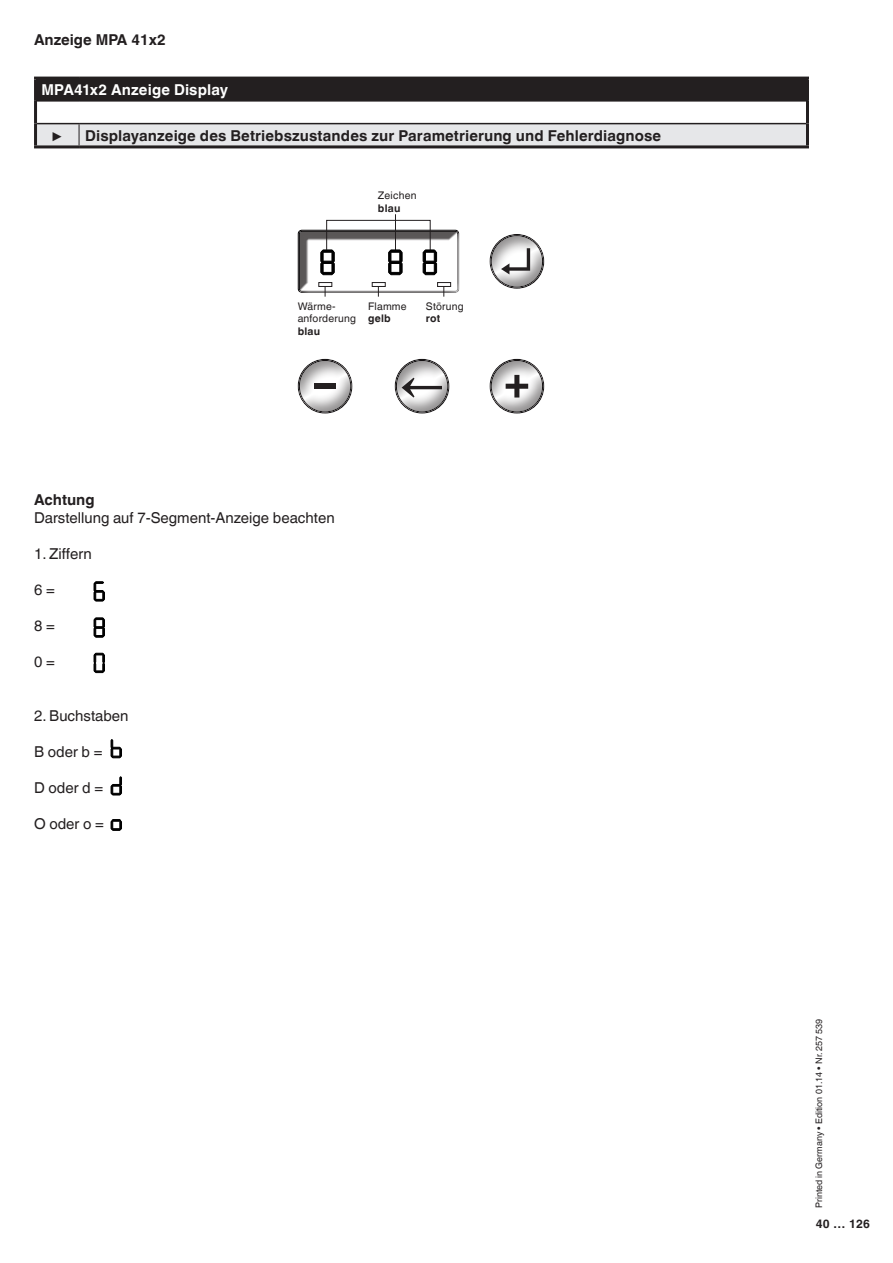
<style>
.page{position:relative;width:893px;height:1263px;background:#fff}
.page>*{position:absolute;margin:0;border:0;box-sizing:border-box;transform-origin:0 0}
._2-Ebene-Überschrift{font:700 15px "Helvetica World";letter-spacing:.005em;color:#231f20}
._2-Ebene-Überschrift-2{font:15px "Helvetica World";color:#231f20}
.t1{font:700 15px "Helvetica World";letter-spacing:.005em;color:#fff}
.t2{font:700 12px "Helvetica World";color:#231f20}
.t3{font:10.5px "Helvetica World";letter-spacing:.02em;color:#231f20}
.t4{font:700 10.5px "Helvetica World";letter-spacing:.02em;color:#231f20}
.t5{font:9px "Helvetica World";color:#231f20}
</style>
<div class="page">
<svg style="left:490px;top:359px;width:54px;height:55px"></svg>
<div style="left:295px;top:358px;width:59px;height:58px;background:#231f20;opacity:.5"></div>
<div style="left:314px;top:383px;width:22px;height:6px;background:#231f20"></div>
<svg style="left:490px;top:234px;width:54px;height:55px"></svg>
<div style="left:297px;top:229px;width:165px;height:66px;background:#231f20;opacity:.75"></div>
<div style="left:392px;top:358px;width:59px;height:58px;background:#231f20;opacity:.5"></div>
<svg style="left:395px;top:359px;width:54px;height:55px"></svg>
<div style="left:326px;top:220px;width:105px;height:30px;border:1px solid #231f20"></div>
<hr style="left:395px;top:214px;width:1px;height:37px;background:#231f20">
<div style="left:36px;top:78px;width:771px;height:23px;background:#231f20"></div>
<hr style="left:34px;top:77px;width:45px;height:3px;background:#231f20">
<hr style="left:34px;top:80px;width:3px;height:21px;background:#231f20">
<hr style="left:79px;top:77px;width:730px;height:3px;background:#231f20">
<hr style="left:806px;top:80px;width:3px;height:21px;background:#231f20">
<hr style="left:34px;top:101px;width:3px;height:23px;background:#231f20">
<hr style="left:806px;top:101px;width:3px;height:23px;background:#231f20">
<hr style="left:34px;top:124px;width:3px;height:21px;background:#231f20">
<hr style="left:806px;top:124px;width:3px;height:21px;background:#231f20">
<hr style="left:34px;top:145px;width:45px;height:3px;background:#231f20">
<hr style="left:79px;top:145px;width:730px;height:3px;background:#231f20">
<hr style="left:37px;top:100px;width:42px;height:2px;background:#231f20">
<hr style="left:79px;top:100px;width:727px;height:2px;background:#231f20">
<hr style="left:37px;top:123px;width:42px;height:1px;background:#231f20">
<hr style="left:79px;top:123px;width:727px;height:1px;background:#231f20">
<svg style="left:36px;top:124px;width:771px;height:22px;background:#dddddf"></svg>
<svg style="left:94px;top:581px;width:11px;height:21px"></svg>
<svg style="left:94px;top:617px;width:11px;height:21px"></svg>
<svg style="left:94px;top:653px;width:11px;height:20px"></svg>
<svg style="left:111px;top:739px;width:11px;height:19px"></svg>
<svg style="left:111px;top:776px;width:11px;height:20px"></svg>
<svg style="left:111px;top:819px;width:11px;height:12px"></svg>
<svg style="left:298px;top:230px;width:161px;height:67px"></svg>
<p class="_2-Ebene-Überschrift" style="left:34px;top:31px;width:133px">Anzeige MPA 41x2</p>
<p class="t1" style="left:42px;top:81px;width:188px">MPA41x2 Anzeige Display</p>
<p class="_2-Ebene-Überschrift" style="left:51px;top:127px;width:14px">▶</p>
<p class="_2-Ebene-Überschrift" style="left:85px;top:127px;width:578px">Displayanzeige des Betriebszustandes zur Parametrierung und Fehlerdiagnose</p>
<p class="t3" style="left:378px;top:190px;width:40px">Zeichen</p>
<p class="t4" style="left:378px;top:202px;width:24px">blau</p>
<p class="t3" style="left:298px;top:300px;width:40px">Wärme-</p>
<p class="t3" style="left:298px;top:312px;width:60px">anforderung</p>
<p class="t4" style="left:298px;top:325px;width:24px">blau</p>
<p class="t3" style="left:368px;top:300px;width:40px">Flamme</p>
<p class="t4" style="left:368px;top:312px;width:24px">gelb</p>
<p class="t3" style="left:426px;top:300px;width:39px">Störung</p>
<p class="t4" style="left:426px;top:312px;width:16px">rot</p>
<p class="_2-Ebene-Überschrift" style="left:34px;top:491px;width:62px">Achtung</p>
<p class="_2-Ebene-Überschrift-2" style="left:34px;top:509px;width:302px">Darstellung auf 7-Segment-Anzeige beachten</p>
<p class="_2-Ebene-Überschrift-2" style="left:34px;top:545px;width:59px">1. Ziffern</p>
<p class="_2-Ebene-Überschrift-2" style="left:34px;top:581px;width:22px">6 =</p>
<p class="_2-Ebene-Überschrift-2" style="left:34px;top:617px;width:22px">8 =</p>
<p class="_2-Ebene-Überschrift-2" style="left:34px;top:653px;width:22px">0 =</p>
<p class="_2-Ebene-Überschrift-2" style="left:34px;top:707px;width:96px">2. Buchstaben</p>
<p class="_2-Ebene-Überschrift-2" style="left:34px;top:743px;width:70px">B oder b =</p>
<p class="_2-Ebene-Überschrift-2" style="left:34px;top:779px;width:71px">D oder d =</p>
<p class="_2-Ebene-Überschrift-2" style="left:34px;top:815px;width:71px">O oder o =</p>
<p class="t5" style="left:814px;top:1208px;width:191px;rotate:-90deg">Printed in Germany • Edition 01.14 • Nr. 257 539</p>
<p class="t2" style="left:816px;top:1217px;width:56px">40 … 126</p>
</div>
